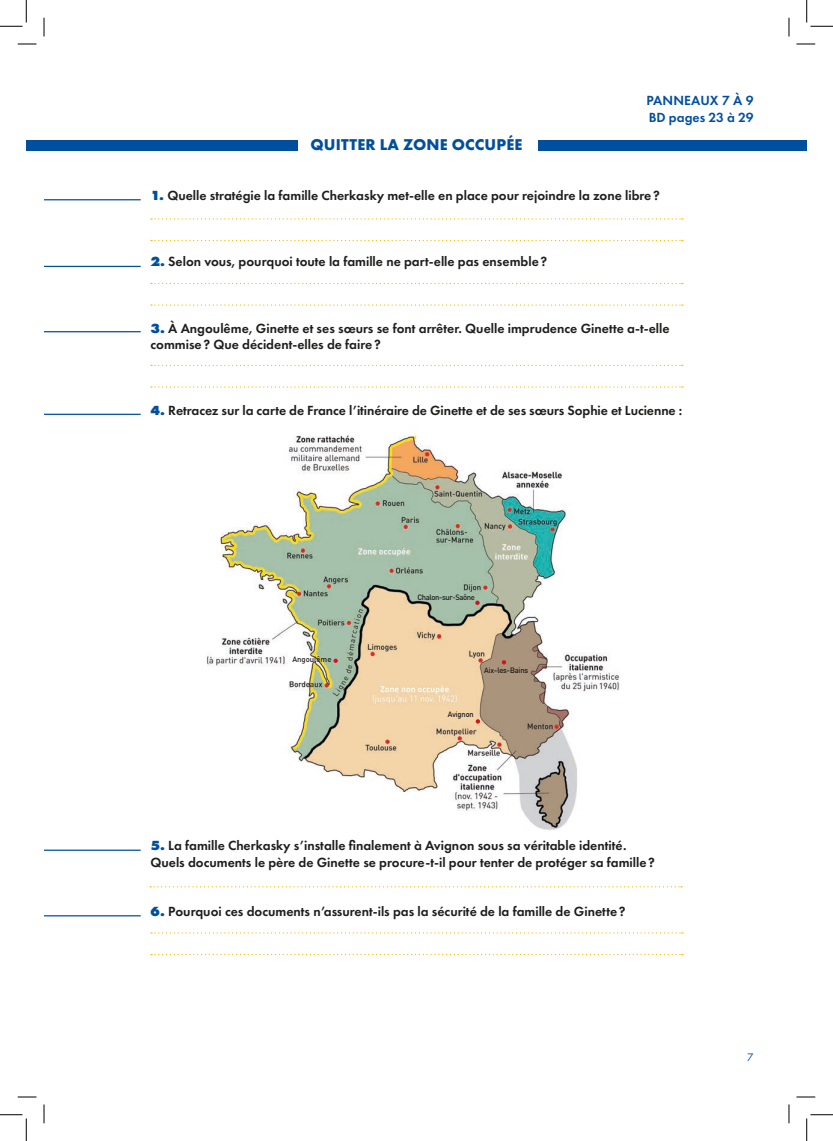
<style>
.page{position:relative;width:833px;height:1141px;background:#fff}
.page>*{position:absolute;margin:0;border:0;box-sizing:border-box;transform-origin:0 0}
.t1{font:700 16.25px "Futura PT";letter-spacing:.01em;color:#004f9f}
.t2{font:600 13.75px/16.5px "Futura PT";color:#1d1d1b}
.t3{font:600 13.75px "Futura PT";color:#004f9f}
.t4{font:11.25px "Futura PT";color:#004f9f}
.t5{font:700 7.62px "DIN Alternate";color:#1d1d1b}
.t6{font:500 7.62px "DIN Pro";letter-spacing:-.05em;color:#1d1d1b}
.t7{font:500 7.62px "DIN Pro";color:#1d1d1b}
.s1{font-weight:800;color:#004f9f}
</style>
<div class="page">
<div style="left:26px;top:140px;width:271px;height:10px;background:#004f9f"></div>
<div style="left:537px;top:140px;width:269px;height:10px;background:#004f9f"></div>
<hr style="left:44px;top:199px;width:97px;height:1px;background:#004f9f">
<hr style="left:44px;top:266px;width:97px;height:1px;background:#004f9f">
<hr style="left:44px;top:331px;width:97px;height:1px;background:#004f9f">
<hr style="left:44px;top:413px;width:97px;height:2px;background:#004f9f">
<hr style="left:44px;top:849px;width:97px;height:1px;background:#004f9f">
<hr style="left:44px;top:915px;width:97px;height:1px;background:#004f9f">
<svg style="left:151px;top:218px;width:531px;height:1px"></svg>
<svg style="left:151px;top:283px;width:531px;height:1px"></svg>
<svg style="left:151px;top:365px;width:531px;height:1px"></svg>
<svg style="left:151px;top:932px;width:531px;height:1px"></svg>
<svg style="left:151px;top:240px;width:531px;height:1px"></svg>
<svg style="left:151px;top:304px;width:531px;height:2px"></svg>
<svg style="left:151px;top:386px;width:531px;height:1px"></svg>
<svg style="left:151px;top:953px;width:531px;height:2px"></svg>
<svg style="left:150px;top:886px;width:531px;height:1px"></svg>
<img style="left:206px;top:435px;width:414px;height:395px">
<svg style="left:333px;top:658px;width:4px;height:5px"></svg>
<svg style="left:475px;top:600px;width:4px;height:5px"></svg>
<svg style="left:475px;top:719px;width:5px;height:4px"></svg>
<svg style="left:501px;top:660px;width:5px;height:4px"></svg>
<svg style="left:18px;top:43px;width:18px;height:2px"></svg>
<svg style="left:796px;top:43px;width:18px;height:2px"></svg>
<svg style="left:18px;top:1096px;width:18px;height:1px"></svg>
<svg style="left:796px;top:1096px;width:18px;height:1px"></svg>
<svg style="left:43px;top:18px;width:2px;height:18px"></svg>
<svg style="left:43px;top:1104px;width:2px;height:19px"></svg>
<svg style="left:788px;top:18px;width:1px;height:18px"></svg>
<svg style="left:788px;top:1104px;width:1px;height:19px"></svg>
<svg style="left:0;top:0;width:27px;height:27px"></svg>
<svg style="left:0;top:1114px;width:27px;height:26px"></svg>
<svg style="left:806px;top:0;width:26px;height:27px"></svg>
<svg style="left:806px;top:1114px;width:26px;height:26px"></svg>
<p class="t1" style="left:310px;top:134px;width:213px">QUITTER LA ZONE OCCUPÉE</p>
<p class="t3" style="left:646px;top:92px;width:108px">PANNEAUX 7 À 9</p>
<p class="t3" style="left:648px;top:108px;width:106px">BD pages 23 à 29</p>
<p class="t2" style="left:150px;top:187px;width:510px"><span class="s1">1.</span> Quelle stratégie la famille Cherkasky met-elle en place pour rejoindre la zone libre?</p>
<p class="t2" style="left:150px;top:253px;width:398px"><span class="s1">2.</span> Selon vous, pourquoi toute la famille ne part-elle pas ensemble?</p>
<p class="t2" style="left:150px;top:319px;width:520px"><span class="s1">3.</span> À Angoulême, Ginette et ses sœurs se font arrêter. Quelle imprudence Ginette a-t-elle commise? Que décident-elles de faire?</p>
<p class="t2" style="left:150px;top:402px;width:533px"><span class="s1">4.</span> Retracez sur la carte de France l’itinéraire de Ginette et de ses sœurs Sophie et Lucienne :</p>
<p class="t7" style="left:292px;top:653px;width:41px">Angoulême</p>
<p class="t6" style="left:417px;top:591px;width:59px">Chalon-sur-Saône</p>
<p class="t5" style="left:483px;top:664px;width:46px">Aix-les-Bains</p>
<p class="t5" style="left:447px;top:708px;width:27px">Avignon</p>
<p class="t2" style="left:150px;top:837px;width:477px"><span class="s1">5.</span> La famille Cherkasky s’installe finalement à Avignon sous sa véritable identité.</p>
<p class="t2" style="left:150px;top:853px;width:505px">Quels documents le père de Ginette se procure-t-il pour tenter de protéger sa famille?</p>
<p class="t2" style="left:150px;top:903px;width:476px"><span class="s1">6.</span> Pourquoi ces documents n’assurent-ils pas la sécurité de la famille de Ginette?</p>
<p class="t4" style="left:746px;top:1050px;width:8px">7</p>
</div>
